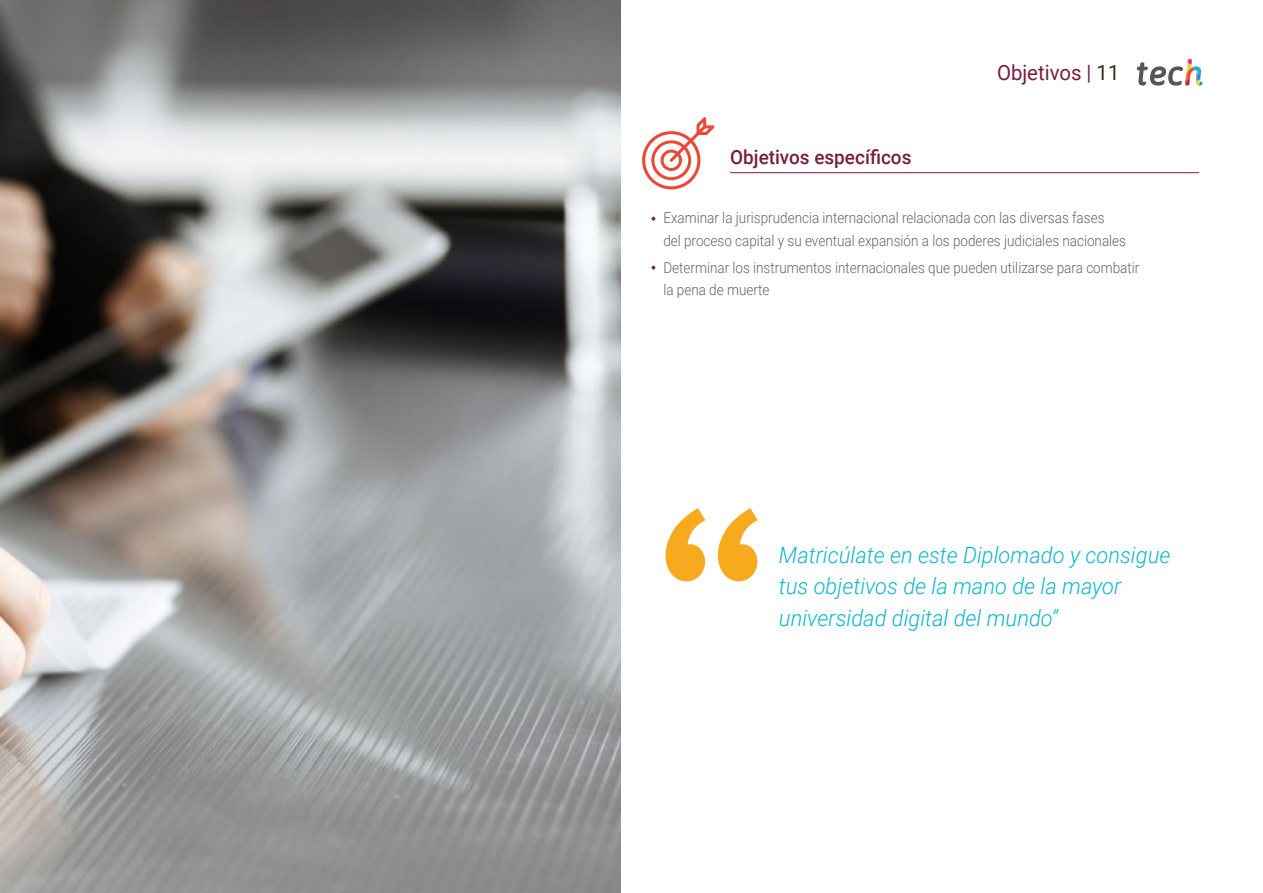
<style>
.page{position:relative;width:1263px;height:893px;background:#fff}
.page>*{position:absolute;margin:0;border:0;box-sizing:border-box;transform-origin:0 0}
.t1{font:italic 300 22.5px/31.5px "Roboto";color:#0fb6cf}
.t2{font:21px "Roboto";color:#791e3c}
.t3{font:500 19.5px "Roboto";color:#791e3c}
.t4{font:300 15px/22.5px "Roboto";color:#61646a;scale:.9 1}
.s1{color:#312e20}
</style>
<div class="page">
<hr style="left:730px;top:172px;width:469px;height:1px;background:#791e3c">
<svg style="left:642px;top:117px;width:72px;height:72px"></svg>
<img style="left:0;top:0;width:621px;height:893px">
<svg style="left:665px;top:508px;width:93px;height:73px"></svg>
<svg style="left:1137px;top:59px;width:65px;height:27px"></svg>
<h3 class="t3" style="left:730px;top:144px;width:183px">Objetivos específicos</h3>
<h2 class="t2" style="left:997px;top:57px;width:124px">Objetivos | <span class="s1">11</span></h2>
<p class="t4" style="left:663px;top:206px;width:516px">Examinar la jurisprudencia internacional relacionada con las diversas fases<br>del proceso capital y su eventual expansión a los poderes judiciales nacionales</p>
<p class="t4" style="left:663px;top:255px;width:530px">Determinar los instrumentos internacionales que pueden utilizarse para combatir la pena de muerte</p>
<h1 class="t1" style="left:779px;top:538px;width:393px">Matricúlate en este Diplomado y consigue tus objetivos de la mano de la mayor universidad digital del mundo”</h1>
</div>
